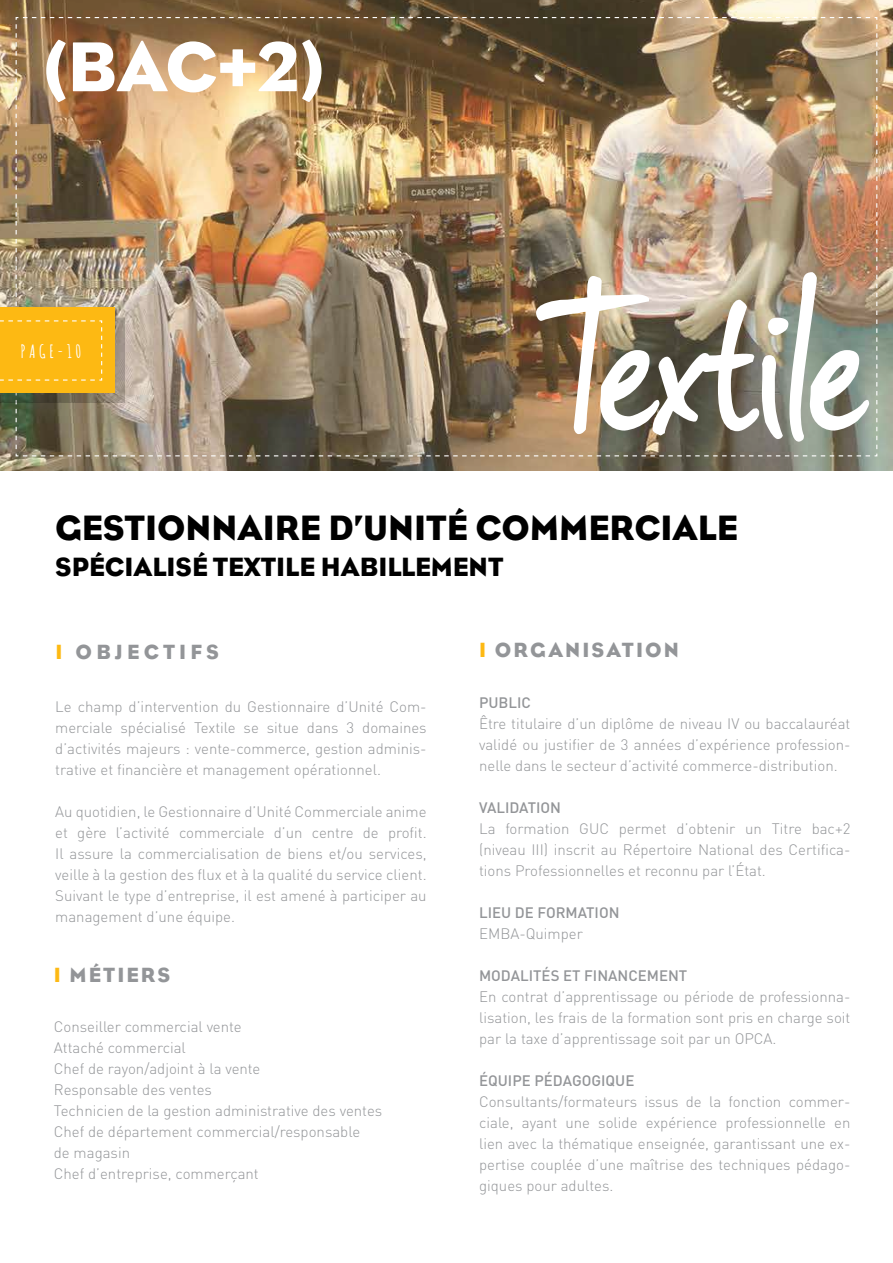
<style>
.page{position:relative;width:893px;height:1263px;background:#fff}
.page>*{position:absolute;margin:0;border:0;box-sizing:border-box;transform-origin:0 0}
.t1{font:72px "Bureau Eagle";color:#fff}
.t2{font:36px "Bureau Eagle";color:#000}
.t3{font:27px "Bureau Eagle";color:#000}
.t4{font:21px "Bureau Eagle";letter-spacing:.15em;color:#939598}
.t5{font:700 18px "Amatic SC";letter-spacing:.2em;color:#fff}
.t6{font:300 15px/21px "DIN";color:#939598;text-align:justify}
.t7{font:500 15px "DIN";color:#939598}
.s1{color:#fdb913}
</style>
<div class="page">
<img style="left:0;top:0;width:893px;height:471px">
<img style="left:0;top:17px;width:877px;height:439px">
<img style="left:536px;top:272px;width:333px;height:170px">
<h1 class="t1" style="left:43px;top:26px;width:284px">(BAC+2)</h1>
<p class="t5" style="left:21px;top:338px;width:62px">page-10</p>
<h2 class="t2" style="left:55px;top:507px;width:684px">GESTIONNAIRE D’UNITÉ COMMERCIALE</h2>
<h3 class="t3" style="left:55px;top:551px;width:450px">SPÉCIALISÉ TEXTILE HABILLEMENT</h3>
<h3 class="t4" style="left:56px;top:639px;width:165px"><span class="s1">I</span> OBJECTIFS</h3>
<h3 class="t4" style="left:479px;top:638px;width:32px"><span class="s1">I</span> ORGANISATION</h3>
<p class="t6" style="left:55px;top:695px;width:373px">Le champ d’intervention du Gestionnaire d’Unité Com&shy;merciale spécialisé Textile se situe dans 3 domaines d’activités majeurs : vente-commerce, gestion adminis&shy;trative et financière et management opérationnel.</p>
<p class="t6" style="left:55px;top:800px;width:373px">Au quotidien, le Gestionnaire d’Unité Commerciale anime et gère l’activité commerciale d’un centre de profit.<br>Il assure la commercialisation de biens et/ou services, veille à la gestion des flux et à la qualité du service client.<br>Suivant le type d’entreprise, il est amené à participer au management d’une équipe.</p>
<h3 class="t4" style="left:54px;top:962px;width:118px"><span class="s1">I</span> MÉTIERS</h3>
<p class="t6" style="left:54px;top:1016px;width:330px;text-align:left">Conseiller commercial vente<br>Attaché commercial<br>Chef de rayon/adjoint à la vente<br>Responsable des ventes<br>Technicien de la gestion administrative des ventes<br>Chef de département commercial/responsable<br>de magasin<br>Chef d’entreprise, commerçant</p>
<p class="t7" style="left:479px;top:692px;width:19px">PUBLIC</p>
<p class="t6" style="left:479px;top:712px;width:373px">Être titulaire d’un diplôme de niveau IV ou baccalauréat validé ou justifier de 3 années d’expérience profession&shy;nelle dans le secteur d’activité commerce-distribution.</p>
<p class="t7" style="left:479px;top:797px;width:17px">VALIDATION</p>
<p class="t6" style="left:479px;top:817px;width:373px">La formation GUC permet d’obtenir un Titre bac+2 (niveau III) inscrit au Répertoire National des Certifica&shy;tions Professionnelles et reconnu par l’État.</p>
<p class="t7" style="left:479px;top:902px;width:9px">LIEU</p>
<p class="t7" style="left:515px;top:902px;width:42px">DE FORMATION</p>
<p class="t6" style="left:479px;top:922px;width:105px">EMBA-Quimper</p>
<p class="t7" style="left:479px;top:965px;width:10px">MODALITÉS</p>
<p class="t7" style="left:563px;top:965px;width:41px">ET FINANCEMENT</p>
<p class="t6" style="left:479px;top:985px;width:373px">En contrat d’apprentissage ou période de professionna&shy;lisation, les frais de la formation sont pris en charge soit par la taxe d’apprentissage soit par un OPCA.</p>
<p class="t7" style="left:479px;top:1070px;width:75px">ÉQUI PE PÉDAGOGI</p>
<p class="t7" style="left:606px;top:1070px;width:20px">QUE</p>
<p class="t6" style="left:479px;top:1090px;width:373px">Consultants/formateurs issus de la fonction commer&shy;ciale, ayant une solide expérience professionnelle en lien avec la thématique enseignée, garantissant une ex&shy;pertise couplée d’une maîtrise des techniques pédago&shy;giques pour adultes.</p>
</div>
